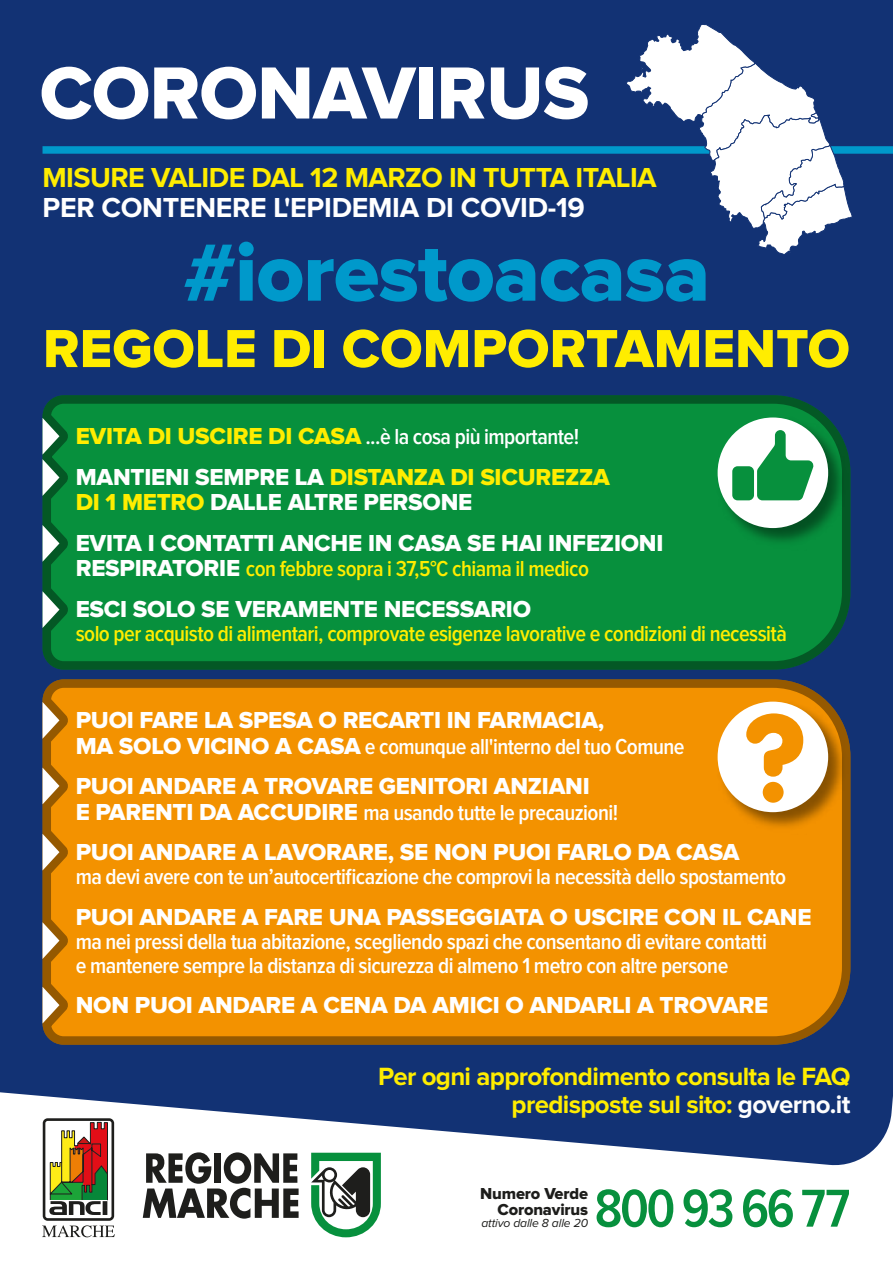
<style>
.page{position:relative;width:893px;height:1263px;background:#123274}
.page>*{position:absolute;margin:0;border:0;box-sizing:border-box;transform-origin:0 0}
.t1{font:84px "Proxima Nova Extrabld";letter-spacing:-.015em;color:#0099cb}
.t2{font:76.5px "Proxima Nova Extrabld";letter-spacing:-.01em;color:#fff}
.t3{font:55.5px "Proxima Nova Extrabld";color:#ffed00}
.t4{font:600 55.35px "Proxima Nova Cond";letter-spacing:-.05em;color:#07903d}
.t5{font:700 28.5px "Proxima Nova";letter-spacing:-.02em;color:#ffed00}
.t6{font:700 28.5px "Proxima Nova";letter-spacing:-.01em;color:#fff}
.t7{font:700 25.8px/27.6px "Proxima Nova";letter-spacing:-.025em;color:#ffed00;text-align:right}
.t8{font:24px/25.5px "Proxima Nova Extrabld";letter-spacing:-.01em;color:#fff}
.t9{font:600 22.5px/24px "Proxima Nova Cond";letter-spacing:-.025em;color:#fff}
.t10{font:600 22.5px "Proxima Nova Cond";letter-spacing:-.025em;color:#ffed00}
.t11{font:16.5px/15.3px "Proxima Nova Extrabld";letter-spacing:-.01em;color:#1d1d1b;text-align:right}
.t12{font:italic 12.15px "Proxima Nova";letter-spacing:-.01em;color:#1d1d1b}
.s1{font-family:"Proxima Nova Extrabld";font-weight:400;font-size:24px;color:#ffed00}
.s2{color:#ffed00}
.s3{font-family:"Proxima Nova Extrabld";font-weight:400;font-size:24px;color:#fff}
.s4{font-family:"Proxima Nova Extrabld";font-weight:400;font-size:24px}
.s5{color:#fdfdfd}
</style>
<div class="page">
<svg style="left:0;top:1092px;width:893px;height:171px;fill:#fff"></svg>
<div style="left:43px;top:146px;width:850px;height:8px;background:#0099cb"></div>
<svg style="left:625px;top:24px;width:229px;height:230px"></svg>
<svg style="left:43px;top:395px;width:807px;height:275px;background:#068a3b"></svg>
<img style="left:713px;top:413px;width:137px;height:137px">
<div style="left:718px;top:417px;width:110px;height:111px;background:#fff;border-radius:50%"></div>
<svg style="left:729px;top:427px;width:88px;height:74px"></svg>
<div style="left:43px;top:679px;width:807px;height:366px;background:#f39200"></div>
<svg style="left:43px;top:699px;width:25px;height:43px"></svg>
<svg style="left:43px;top:765px;width:25px;height:42px"></svg>
<svg style="left:43px;top:831px;width:25px;height:42px"></svg>
<svg style="left:43px;top:919px;width:25px;height:43px"></svg>
<svg style="left:43px;top:984px;width:25px;height:42px"></svg>
<svg style="left:43px;top:415px;width:25px;height:84px;background:#4b9768"></svg>
<svg style="left:43px;top:522px;width:25px;height:43px"></svg>
<svg style="left:43px;top:588px;width:25px;height:43px"></svg>
<img style="left:713px;top:697px;width:137px;height:137px">
<div style="left:718px;top:702px;width:110px;height:110px;background:#fff;border-radius:50%"></div>
<div style="left:763px;top:782px;width:21px;height:21px;background:#f39200;border-radius:50%"></div>
<svg style="left:746px;top:713px;width:57px;height:64px"></svg>
<svg style="left:308px;top:1149px;width:76px;height:92px;background:#8cb29b"></svg>
<svg style="left:143px;top:1152px;width:156px;height:67px;background:#898988"></svg>
<svg style="left:42px;top:1118px;width:73px;height:119px;background:#a49376"></svg>
<h2 class="t2" style="left:40px;top:58px;width:551px">CORONAVIRUS</h2>
<p class="t5" style="left:43px;top:164px;width:616px">MISURE VALIDE DAL 12 MARZO IN TUTTA ITALIA</p>
<p class="t6" style="left:43px;top:194px;width:544px">PER CONTENERE L'EPIDEMIA DI COVID-19</p>
<h1 class="t1" style="left:183px;top:234px;width:529px">#iorestoacasa</h1>
<h3 class="t3" style="left:43px;top:323px;width:809px">REGOLE DI COMPORTAMENTO</h3>
<p class="t9" style="left:76px;top:426px;width:505px"><span class="s1">EVITA DI USCIRE DI CASA</span> ...è la cosa più importante!</p>
<p class="t8" style="left:76px;top:465px;width:536px">MANTIENI SEMPRE LA <span class="s2">DISTANZA DI SICUREZZA<br>DI 1 METRO</span> DALLE ALTRE PERSONE</p>
<p class="t8" style="left:76px;top:531px;width:589px">EVITA I CONTATTI ANCHE IN CASA SE HAI INFEZIONI</p>
<p class="t10" style="left:76px;top:558px;width:515px"><span class="s3">RESPIRATORIE</span> con febbre sopra i 37,5°C chiama il medico</p>
<p class="t8" style="left:76px;top:597px;width:457px">ESCI SOLO SE VERAMENTE NECESSARIO</p>
<p class="t10" style="left:76px;top:623px;width:713px">solo per acquisto di alimentari, comprovate esigenze lavorative e condizioni di necessità</p>
<p class="t8" style="left:76px;top:709px;width:530px">PUOI FARE LA SPESA O RECARTI IN FARMACIA,</p>
<p class="t9" style="left:76px;top:735px;width:610px"><span class="s4">MA SOLO VICINO A CASA</span> e comunque all'interno del tuo Comune</p>
<p class="t8" style="left:76px;top:775px;width:516px">PUOI ANDARE A TROVARE GENITORI ANZIANI</p>
<p class="t9" style="left:76px;top:801px;width:544px"><span class="s4">E PARENTI DA ACCUDIRE</span> ma usando tutte le precauzioni!</p>
<p class="t8" style="left:76px;top:841px;width:665px">PUOI ANDARE A LAVORARE, SE NON PUOI FARLO DA CASA</p>
<p class="t9" style="left:76px;top:866px;width:712px">ma devi avere con te un’autocertificazione che comprovi la necessità dello spostamento</p>
<p class="t8" style="left:76px;top:905px;width:737px">PUOI ANDARE A FARE UNA PASSEGGIATA O USCIRE CON IL CANE</p>
<p class="t9" style="left:76px;top:930px;width:693px">ma nei pressi della tua abitazione, scegliendo spazi che consentano di evitare contatti e mantenere sempre la distanza di sicurezza di almeno 1 metro con altre persone</p>
<p class="t8" style="left:76px;top:994px;width:694px">NON PUOI ANDARE A CENA DA AMICI O ANDARLI A TROVARE</p>
<p class="t7" style="left:378px;top:1063px;width:474px">Per ogni approfondimento consulta le FAQ predisposte sul sito: <span class="s5">governo.it</span></p>
<p class="t11" style="left:480px;top:1187px;width:109px">Numero Verde<br>Coronavirus</p>
<p class="t12" style="left:481px;top:1217px;width:108px">attivo dalle 8 alle 20</p>
<h3 class="t4" style="left:594px;top:1183px;width:257px">800 93 66 77</h3>
</div>
